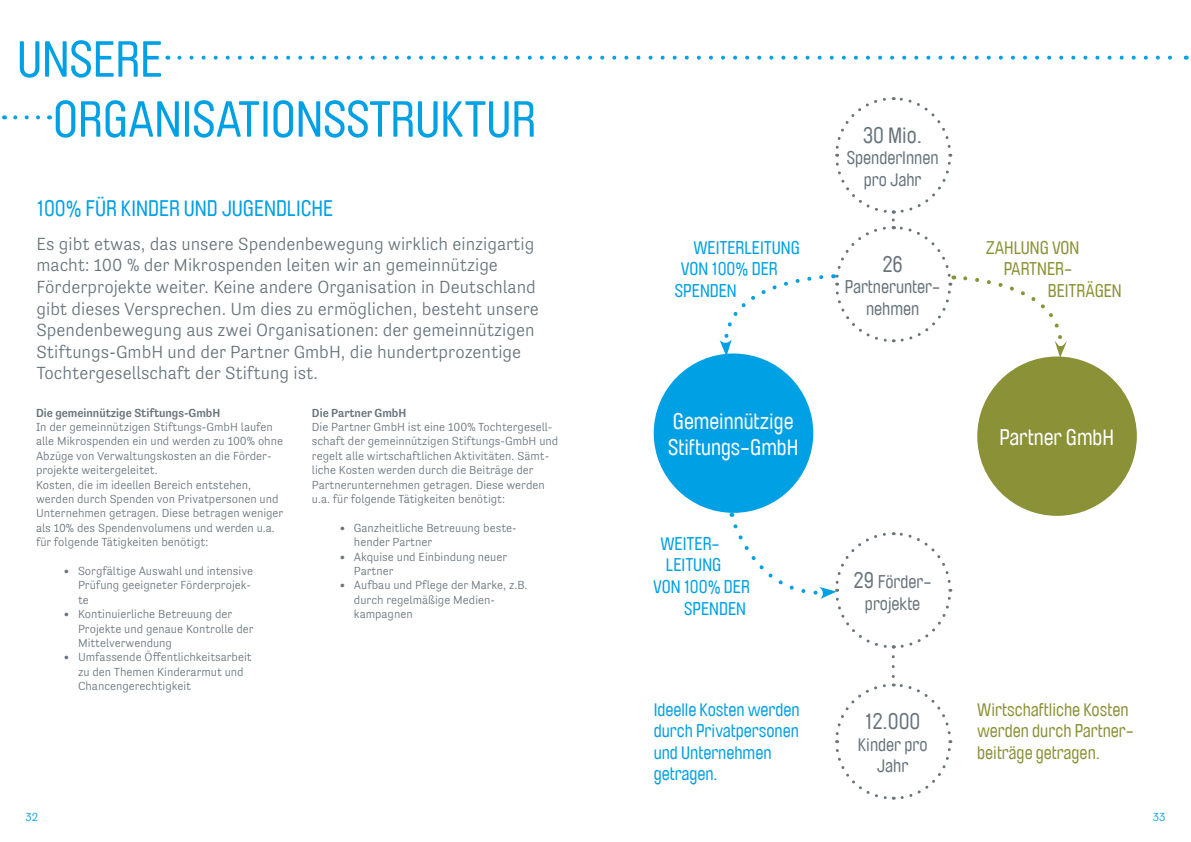
<style>
.page{position:relative;width:1191px;height:842px;background:#fff}
.page>*{position:absolute;margin:0;border:0;box-sizing:border-box;transform-origin:0 0}
.t1{font:50px/60px "Brauer Neue";color:#00a0e4}
.t2{font:22px/26.4px "Brauer Neue";color:#fff}
.t3{font:22px "Brauer Neue";color:#00a0e4}
.t4{font:22px "Brauer Neue";color:#67747c}
.t5{font:300 18px/21.6px "Tenso";color:#67747c}
.t6{font:18px/21.6px "Brauer Neue";color:#00a0e4}
.t7{font:18px/21.6px "Brauer Neue";color:#8b9137}
.t8{font:18px/21.6px "Brauer Neue";color:#67747c;text-align:center}
.t9{font:300 12px/14.4px "Tenso";color:#67747c}
.t10{font:500 12px "Tenso";color:#67747c}
.t11{font:300 12px "Tenso";color:#00a0e4}
.s1{font-size:22px}
</style>
<div class="page">
<svg style="left:963px;top:276px;width:104px;height:80px"></svg>
<svg style="left:719px;top:275px;width:105px;height:78px"></svg>
<div style="left:653px;top:353px;width:160px;height:160px;background:#00a0e4;border-radius:50%"></div>
<div style="left:977px;top:356px;width:159px;height:160px;background:#8b9137;border-radius:50%"></div>
<svg style="left:835px;top:657px;width:118px;height:143px"></svg>
<svg style="left:833px;top:97px;width:121px;height:246px"></svg>
<svg style="left:15px;top:115px;width:25px;height:4px"></svg>
<svg style="left:179px;top:56px;width:993px;height:4px"></svg>
<svg style="left:730px;top:513px;width:223px;height:136px"></svg>
<h1 class="t1" style="left:53px;top:30px;width:484px;text-indent:-36px">UNSERE<br>ORGANISATIONSSTRUKTUR</h1>
<h2 class="t3" style="left:36px;top:196px;width:298px">100% FÜR KINDER UND JUGENDLICHE</h2>
<p class="t5" style="left:36px;top:233px;width:504px">Es gibt etwas, das unsere Spendenbewegung wirklich einzigartig macht: 100 % der Mikrospenden leiten wir an gemeinnützige Förderprojekte weiter. Keine andere Organisation in Deutschland gibt dieses Versprechen. Um dies zu ermöglichen, besteht unsere Spendenbewegung aus zwei Organisationen: der gemeinnützigen Stiftungs-GmbH und der Partner GmbH, die hundertprozentige Tochtergesellschaft der Stiftung ist.</p>
<p class="t10" style="left:36px;top:406px;width:186px">Die gemeinnützige Stiftungs-GmbH</p>
<p class="t9" style="left:36px;top:420px;width:249px">In der gemeinnützigen Stiftungs-GmbH laufen alle Mikrospenden ein und werden zu 100% ohne Abzüge von Verwaltungskosten an die Förder&shy;projekte weitergeleitet.<br>Kosten, die im ideellen Bereich entstehen, werden durch Spenden von Privatpersonen und Unternehmen getragen. Diese betragen weniger als 10% des Spendenvolumens und werden u.a. für folgende Tätigkeiten benötigt:</p>
<p class="t9" style="left:78px;top:564px;width:176px;text-indent:-14px">• Sorgfältige Auswahl und intensive<br>Prüfung geeigneter Förderprojek&shy;te</p>
<p class="t9" style="left:78px;top:607px;width:177px;text-indent:-14px">• Kontinuierliche Betreuung der<br>Projekte und genaue Kontrolle der<br>Mittelverwendung</p>
<p class="t9" style="left:78px;top:650px;width:175px;text-indent:-14px">• Umfassende Öffentlichkeitsarbeit zu den Themen Kinderarmut und<br>Chancengerechtigkeit</p>
<p class="t10" style="left:312px;top:406px;width:96px">Die Partner GmbH</p>
<p class="t9" style="left:312px;top:420px;width:248px">Die Partner GmbH ist eine 100% Tochtergesell&shy;schaft der gemeinnützigen Stiftungs-GmbH und regelt alle wirtschaftlichen Aktivitäten. Sämt&shy;liche Kosten werden durch die Beiträge der Partnerunternehmen getragen. Diese werden u.a. für folgende Tätigkeiten benötigt:</p>
<p class="t9" style="left:354px;top:520px;width:164px;text-indent:-14px">• Ganzheitliche Betreuung beste&shy;hender Partner</p>
<p class="t9" style="left:354px;top:549px;width:155px;text-indent:-14px">• Akquise und Einbindung neuer<br>Partner</p>
<p class="t9" style="left:354px;top:578px;width:175px;text-indent:-14px">• Aufbau und Pflege der Marke, z.B. durch regelmäßige Medien&shy;kampagnen</p>
<h3 class="t6" style="left:693px;top:237px;width:108px">WEITERLEITUNG</h3>
<h3 class="t6" style="left:681px;top:258px;width:98px">VON 100% DER</h3>
<h3 class="t6" style="left:675px;top:280px;width:63px">SPENDEN</h3>
<h2 class="t2" style="left:668px;top:408px;width:132px">Gemeinnützige<br>Stiftungs-GmbH</h2>
<h3 class="t6" style="left:660px;top:533px;width:61px">WEITER-</h3>
<h3 class="t6" style="left:666px;top:555px;width:57px">LEITUNG</h3>
<h3 class="t6" style="left:653px;top:576px;width:98px">VON 100% DER</h3>
<h3 class="t6" style="left:684px;top:598px;width:63px">SPENDEN</h3>
<h2 class="t4" style="left:863px;top:123px;width:60px">30 Mio.</h2>
<h3 class="t8" style="left:846px;top:147px;width:93px">SpenderInnen pro Jahr</h3>
<h2 class="t4" style="left:882px;top:251px;width:22px">26</h2>
<h3 class="t8" style="left:845px;top:276px;width:97px">Partnerunter&shy;nehmen</h3>
<h3 class="t7" style="left:985px;top:237px;width:95px">ZAHLUNG VON</h3>
<h3 class="t7" style="left:1003px;top:258px;width:70px">PARTNER-</h3>
<h3 class="t7" style="left:1047px;top:280px;width:75px">BEITRÄGEN</h3>
<h2 class="t2" style="left:999px;top:425px;width:116px">Partner GmbH</h2>
<h3 class="t8" style="left:853px;top:572px;width:79px"><span class="s1">29</span> Förder&shy;projekte</h3>
<h3 class="t6" style="left:653px;top:699px;width:147px">Ideelle Kosten werden durch Privatpersonen und Unternehmen getragen.</h3>
<h3 class="t7" style="left:977px;top:699px;width:158px">Wirtschaftliche Kosten werden durch Partner&shy;beiträge getragen.</h3>
<h2 class="t4" style="left:864px;top:709px;width:57px">12.000</h2>
<h3 class="t8" style="left:857px;top:734px;width:71px">Kinder pro<br>Jahr</h3>
<p class="t11" style="left:26px;top:810px;width:14px">32</p>
<p class="t11" style="left:1152px;top:810px;width:14px">33</p>
</div>
